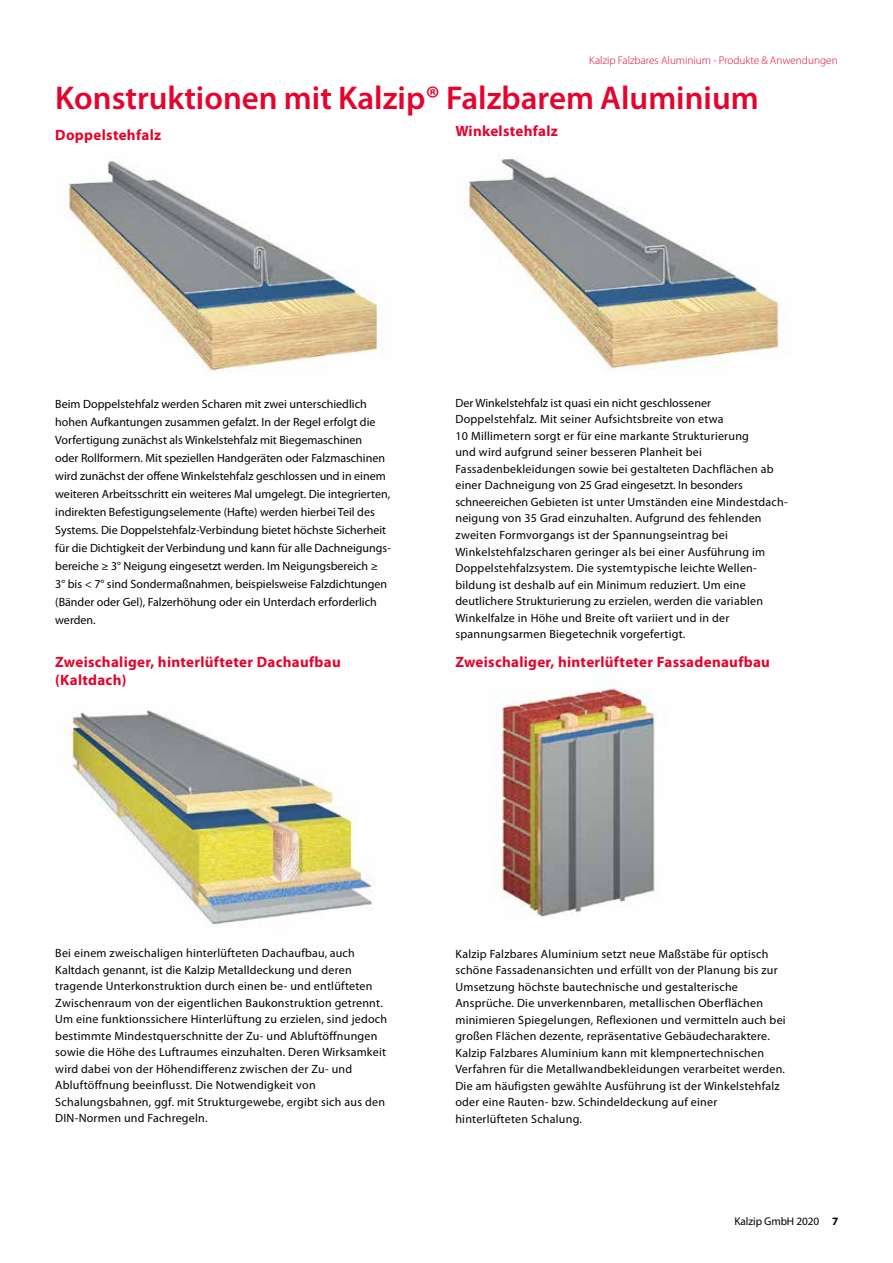
<style>
.page{position:relative;width:893px;height:1263px;background:#fff}
.page>*{position:absolute;margin:0;border:0;box-sizing:border-box;transform-origin:0 0}
.t1{font:600 33px "Myriad Pro";color:#e4042d}
.t2{font:700 15px/18px "Myriad Pro";letter-spacing:.02em;color:#e4042d}
.t3{font:12px/16.5px "Myriad Pro";letter-spacing:.02em;color:#000}
.t4{font:12px/18px "Myriad Pro";color:#000}
.t5{font:300 11.25px "Myriad Pro";color:#e4042d}
.t6{font:11.25px "Myriad Pro";letter-spacing:-.01em;color:#000}
.s1{font-weight:700}
</style>
<div class="page">
<img style="left:66px;top:161px;width:318px;height:211px">
<img style="left:464px;top:156px;width:320px;height:215px">
<img style="left:64px;top:710px;width:311px;height:217px">
<img style="left:494px;top:683px;width:173px;height:234px">
<p class="t5" style="left:589px;top:54px;width:250px">Kalzip Falzbares Aluminium - Produkte &amp; Anwendungen</p>
<h1 class="t1" style="left:55px;top:77px;width:705px">Konstruktionen mit Kalzip® Falzbarem Aluminium</h1>
<p class="t2" style="left:55px;top:126px;width:107px">Doppelstehfalz</p>
<p class="t2" style="left:455px;top:122px;width:104px">Winkelstehfalz</p>
<p class="t4" style="left:55px;top:395px;width:337px">Beim Doppelstehfalz werden Scharen mit zwei unterschiedlich hohen Aufkantungen zusammen gefalzt. In der Regel erfolgt die Vorfertigung zunächst als Winkelstehfalz mit Biegemaschinen<br>oder Rollformern. Mit speziellen Handgeräten oder Falzmaschinen wird zunächst der offene Winkelstehfalz geschlossen und in einem weiteren Arbeitsschritt ein weiteres Mal umgelegt. Die integrierten, indirekten Befestigungselemente (Hafte) werden hierbei Teil des Systems. Die Doppelstehfalz-Verbindung bietet höchste Sicherheit für die Dichtigkeit der Verbindung und kann für alle Dachneigungs&shy;bereiche ≥ 3° Neigung eingesetzt werden. Im Neigungsbereich ≥<br>3° bis &lt; 7° sind Sondermaßnahmen, beispielsweise Falzdichtungen (Bänder oder Gel), Falzerhöhung oder ein Unterdach erforderlich werden.</p>
<p class="t3" style="left:455px;top:394px;width:333px">Der Winkelstehfalz ist quasi ein nicht geschlossener Doppelstehfalz. Mit seiner Aufsichtsbreite von etwa<br>10 Millimetern sorgt er für eine markante Strukturierung<br>und wird aufgrund seiner besseren Planheit bei Fassadenbekleidungen sowie bei gestalteten Dachflächen ab einer Dachneigung von 25 Grad eingesetzt. In besonders schneereichen Gebieten ist unter Umständen eine Mindestdach&shy;neigung von 35 Grad einzuhalten. Aufgrund des fehlenden zweiten Formvorgangs ist der Spannungseintrag bei Winkelstehfalzscharen geringer als bei einer Ausführung im Doppelstehfalzsystem. Die systemtypische leichte Wellen&shy;bildung ist deshalb auf ein Minimum reduziert. Um eine deutlichere Strukturierung zu erzielen, werden die variablen Winkelfalze in Höhe und Breite oft variiert und in der spannungsarmen Biegetechnik vorgefertigt.</p>
<p class="t2" style="left:55px;top:653px;width:287px">Zweischaliger, hinterlüfteter Dachaufbau (Kaltdach)</p>
<p class="t2" style="left:455px;top:652px;width:316px">Zweischaliger, hinterlüfteter Fassadenaufbau</p>
<p class="t3" style="left:55px;top:945px;width:333px">Bei einem zweischaligen hinterlüfteten Dachaufbau, auch Kaltdach genannt, ist die Kalzip Metalldeckung und deren tragende Unterkonstruktion durch einen be- und entlüfteten Zwischenraum von der eigentlichen Baukonstruktion getrennt.<br>Um eine funktionssichere Hinterlüftung zu erzielen, sind jedoch bestimmte Mindestquerschnitte der Zu- und Abluftöffnungen sowie die Höhe des Luftraumes einzuhalten. Deren Wirksamkeit wird dabei von der Höhendifferenz zwischen der Zu- und Abluftöffnung beeinflusst. Die Notwendigkeit von Schalungsbahnen, ggf. mit Strukturgewebe, ergibt sich aus den DIN-Normen und Fachregeln.</p>
<p class="t3" style="left:455px;top:945px;width:332px">Kalzip Falzbares Aluminium setzt neue Maßstäbe für optisch schöne Fassadenansichten und erfüllt von der Planung bis zur Umsetzung höchste bautechnische und gestalterische Ansprüche. Die unverkennbaren, metallischen Oberflächen minimieren Spiegelungen, Reflexionen und vermitteln auch bei großen Flächen dezente, repräsentative Gebäudecharaktere.<br>Kalzip Falzbares Aluminium kann mit klempnertechnischen Verfahren für die Metallwandbekleidungen verarbeitet werden.<br>Die am häufigsten gewählte Ausführung ist der Winkelstehfalz oder eine Rauten- bzw. Schindeldeckung auf einer hinterlüfteten Schalung.</p>
<p class="t6" style="left:735px;top:1214px;width:105px">Kalzip GmbH 2020 <span class="s1">7</span></p>
</div>
